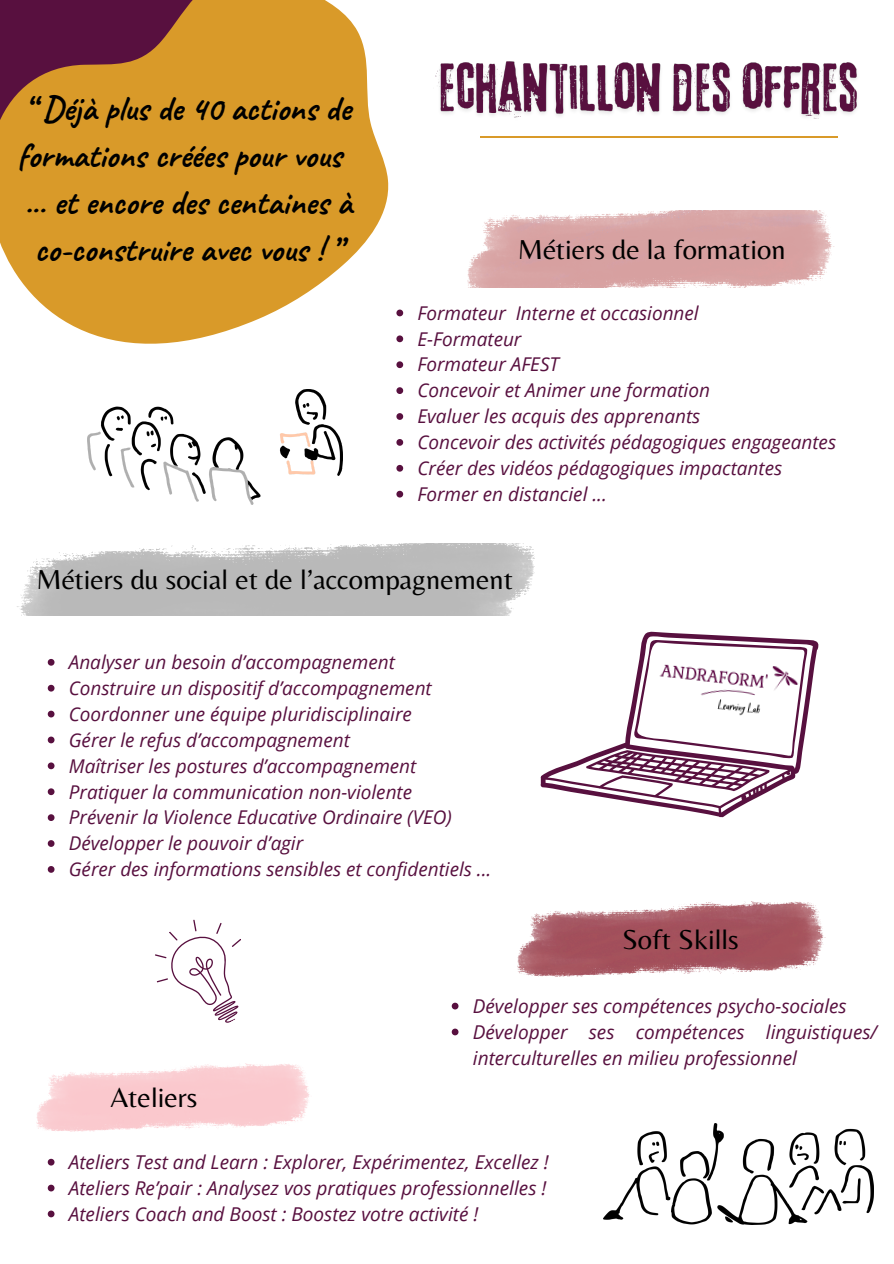
<style>
.page{position:relative;width:894px;height:1264px;background:#fff}
.page>*{position:absolute;margin:0;border:0;box-sizing:border-box;transform-origin:0 0}
.t1{font:700 34.5px/47.2px "Caveat";color:#000;text-align:center}
.t2{font:28.5px "Belleza";color:#000}
.t3{font:italic 19.05px/25.8px "Open Sans";color:#58103f}
</style>
<div class="page">
<img style="left:517px;top:901px;width:308px;height:75px">
<img style="left:36px;top:1063px;width:274px;height:68px">
<img style="left:17px;top:543px;width:517px;height:72px">
<img style="left:467px;top:211px;width:367px;height:76px">
<img style="left:440px;top:61px;width:417px;height:77px">
<svg style="left:0;top:0;width:440px;height:505px;fill:#d99a29"></svg>
<svg style="left:155px;top:919px;width:86px;height:104px"></svg>
<hr style="left:480px;top:136px;width:356px;height:2px;background:#d99a29">
<img style="left:87px;top:390px;width:255px;height:114px">
<img style="left:603px;top:1123px;width:270px;height:101px">
<svg style="left:451px;top:1002px;width:7px;height:7px"></svg>
<svg style="left:451px;top:1028px;width:7px;height:7px"></svg>
<svg style="left:48px;top:659px;width:6px;height:6px"></svg>
<svg style="left:48px;top:684px;width:6px;height:7px"></svg>
<svg style="left:48px;top:710px;width:6px;height:7px"></svg>
<svg style="left:48px;top:736px;width:6px;height:7px"></svg>
<svg style="left:48px;top:762px;width:6px;height:7px"></svg>
<svg style="left:48px;top:788px;width:6px;height:7px"></svg>
<svg style="left:48px;top:814px;width:6px;height:7px"></svg>
<svg style="left:48px;top:840px;width:6px;height:6px"></svg>
<svg style="left:48px;top:866px;width:6px;height:6px"></svg>
<svg style="left:48px;top:1158px;width:6px;height:7px"></svg>
<svg style="left:48px;top:1184px;width:6px;height:7px"></svg>
<svg style="left:48px;top:1210px;width:6px;height:7px"></svg>
<svg style="left:396px;top:309px;width:7px;height:7px"></svg>
<svg style="left:396px;top:335px;width:7px;height:7px"></svg>
<svg style="left:396px;top:361px;width:7px;height:7px"></svg>
<svg style="left:396px;top:387px;width:7px;height:7px"></svg>
<svg style="left:396px;top:413px;width:7px;height:7px"></svg>
<svg style="left:396px;top:439px;width:7px;height:7px"></svg>
<svg style="left:396px;top:465px;width:7px;height:6px"></svg>
<svg style="left:396px;top:491px;width:7px;height:6px"></svg>
<svg style="left:540px;top:631px;width:279px;height:186px"></svg>
<svg style="left:585px;top:639px;width:222px;height:152px"></svg>
<img style="left:646px;top:650px;width:158px;height:88px">
<p class="t1" style="left:17px;top:85px;width:336px">“ Déjà plus de 40 actions de formations créées pour vous ... et encore des centaines à co-construire avec vous ! ”</p>
<p class="t2" style="left:517px;top:232px;width:269px">Métiers de la formation</p>
<p class="t3" style="left:417px;top:299px;width:283px">Formateur Interne et occasionnel</p>
<p class="t3" style="left:417px;top:325px;width:105px">E-Formateur</p>
<p class="t3" style="left:417px;top:351px;width:143px">Formateur AFEST</p>
<p class="t3" style="left:417px;top:377px;width:294px">Concevoir et Animer une formation</p>
<p class="t3" style="left:417px;top:403px;width:284px">Evaluer les acquis des apprenants</p>
<p class="t3" style="left:417px;top:429px;width:420px">Concevoir des activités pédagogiques engageantes</p>
<h3 class="t3" style="left:417px;top:455px;width:366px">Créer des vidéos pédagogiques impactantes</h3>
<p class="t3" style="left:417px;top:480px;width:191px">Former en distanciel ...</p>
<p class="t2" style="left:36px;top:562px;width:478px">Métiers du social et de l’accompagnement</p>
<p class="t3" style="left:69px;top:648px;width:327px">Analyser un besoin d’accompagnement</p>
<p class="t3" style="left:69px;top:674px;width:364px">Construire un dispositif d’accompagnement</p>
<p class="t3" style="left:69px;top:700px;width:344px">Coordonner une équipe pluridisciplinaire</p>
<p class="t3" style="left:69px;top:726px;width:282px">Gérer le refus d’accompagnement</p>
<p class="t3" style="left:69px;top:752px;width:349px">Maîtriser les postures d’accompagnement</p>
<p class="t3" style="left:69px;top:778px;width:345px">Pratiquer la communication non-violente</p>
<p class="t3" style="left:69px;top:804px;width:384px">Prévenir la Violence Educative Ordinaire (VEO)</p>
<p class="t3" style="left:69px;top:830px;width:236px">Développer le pouvoir d’agir</p>
<p class="t3" style="left:69px;top:855px;width:424px">Gérer des informations sensibles et confidentiels ...</p>
<p class="t2" style="left:622px;top:922px;width:118px">Soft Skills</p>
<p class="t2" style="left:110px;top:1080px;width:88px">Ateliers</p>
<p class="t3" style="left:472px;top:992px;width:375px">Développer ses compétences psycho-sociales</p>
<h3 class="t3" style="left:472px;top:1018px;width:406px">Développer ses compétences linguistiques/ interculturelles en milieu professionnel</h3>
<h3 class="t3" style="left:69px;top:1148px;width:481px">Ateliers Test and Learn : Explorer, Expérimentez, Excellez !</h3>
<p class="t3" style="left:69px;top:1174px;width:479px">Ateliers Re’pair : Analysez vos pratiques professionnelles !</p>
<p class="t3" style="left:69px;top:1200px;width:411px">Ateliers Coach and Boost : Boostez votre activité !</p>
</div>
